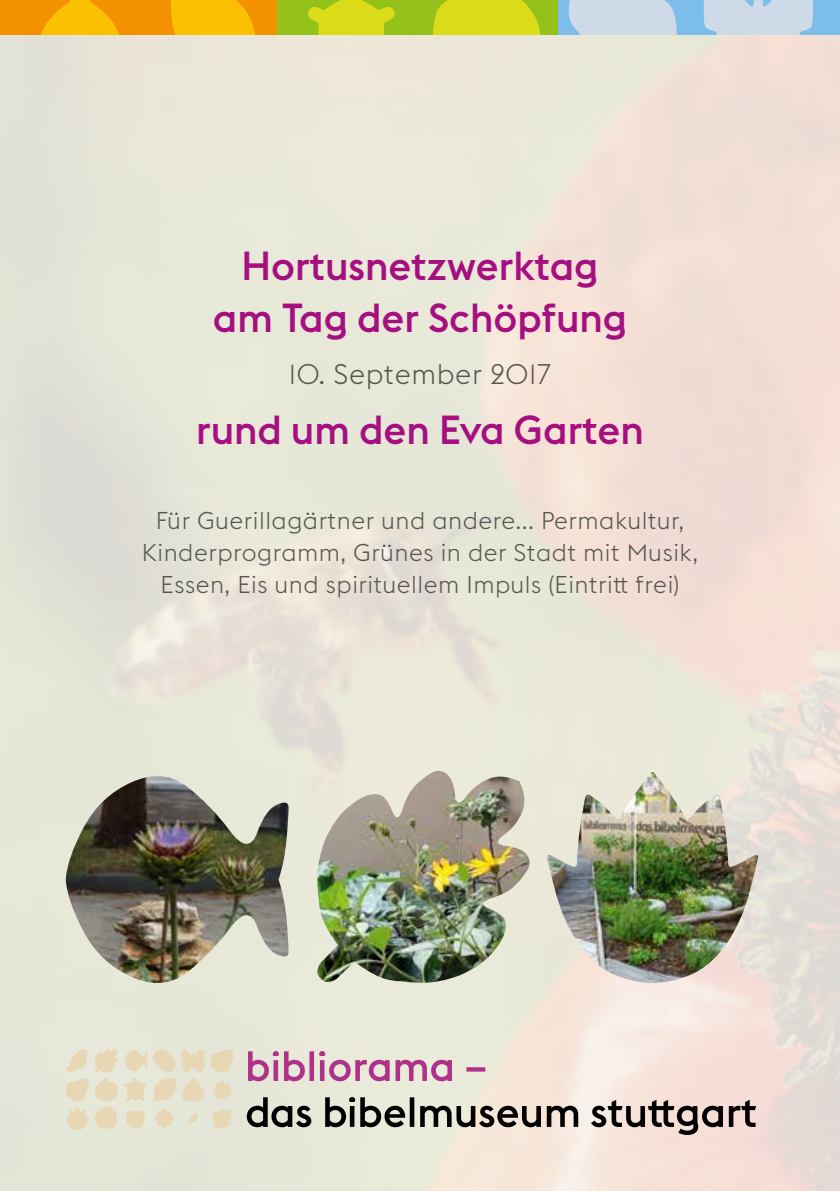
<style>
.page{position:relative;width:840px;height:1191px;background:#fff}
.page>*{position:absolute;margin:0;border:0;box-sizing:border-box;transform-origin:0 0}
.t1{font:500 40px/52px "Euclid Flex";color:#a60f80;text-align:center}
.t2{font:300 28px "Euclid Flex";letter-spacing:.02em;color:#56554f}
.t3{font:300 24px/32px "Euclid Flex";letter-spacing:.02em;color:#56554f;text-align:center}
</style>
<div class="page">
<img style="left:0;top:34px;width:839px;height:1157px">
<svg style="left:247px;top:1097px;width:508px;height:38px;background:#afa89e"></svg>
<svg style="left:248px;top:1051px;width:237px;height:30px;background:#d5adbf"></svg>
<svg style="left:95px;top:1049px;width:23px;height:23px"></svg>
<svg style="left:66px;top:1049px;width:23px;height:23px"></svg>
<svg style="left:124px;top:1049px;width:109px;height:23px;background:#e6ddc2"></svg>
<svg style="left:152px;top:1078px;width:52px;height:23px"></svg>
<svg style="left:124px;top:1078px;width:22px;height:23px"></svg>
<svg style="left:66px;top:1078px;width:52px;height:52px;background:#e6dec4"></svg>
<svg style="left:212px;top:1080px;width:19px;height:19px"></svg>
<svg style="left:126px;top:1109px;width:19px;height:19px"></svg>
<svg style="left:155px;top:1109px;width:19px;height:19px"></svg>
<svg style="left:212px;top:1109px;width:19px;height:19px"></svg>
<svg style="left:188px;top:1113px;width:10px;height:10px"></svg>
<div style="left:274px;top:0;width:283px;height:34px;background:#94c11a"></div>
<div style="left:557px;top:0;width:282px;height:34px;background:#7cbde9"></div>
<div style="left:0;top:0;width:276px;height:34px;background:#f39100"></div>
<div style="left:568px;top:0;width:109px;height:34px;background:#cedae7"></div>
<svg style="left:433px;top:0;width:108px;height:34px;background:#d3d917"></svg>
<div style="left:703px;top:0;width:109px;height:34px;background:#cedae7"></div>
<svg style="left:171px;top:0;width:84px;height:34px;background:#fabc00"></svg>
<svg style="left:41px;top:0;width:78px;height:34px"></svg>
<svg style="left:308px;top:0;width:86px;height:34px"></svg>
<img style="left:316px;top:771px;width:214px;height:212px">
<img style="left:66px;top:776px;width:222px;height:207px">
<img style="left:546px;top:772px;width:212px;height:211px">
<h1 class="t1" style="left:213px;top:240px;width:415px">Hortusnetzwerktag am Tag der Schöpfung</h1>
<p class="t2" style="left:289px;top:358px;width:263px">10. September 2017</p>
<h1 class="t1" style="left:196px;top:404px;width:448px">rund um den Eva Garten</h1>
<p class="t3" style="left:142px;top:505px;width:558px">Für Guerillagärtner und andere... Permakultur,<br>Kinderprogramm, Grünes in der Stadt mit Musik,<br>Essen, Eis und spirituellem Impuls (Eintritt frei)</p>
</div>
